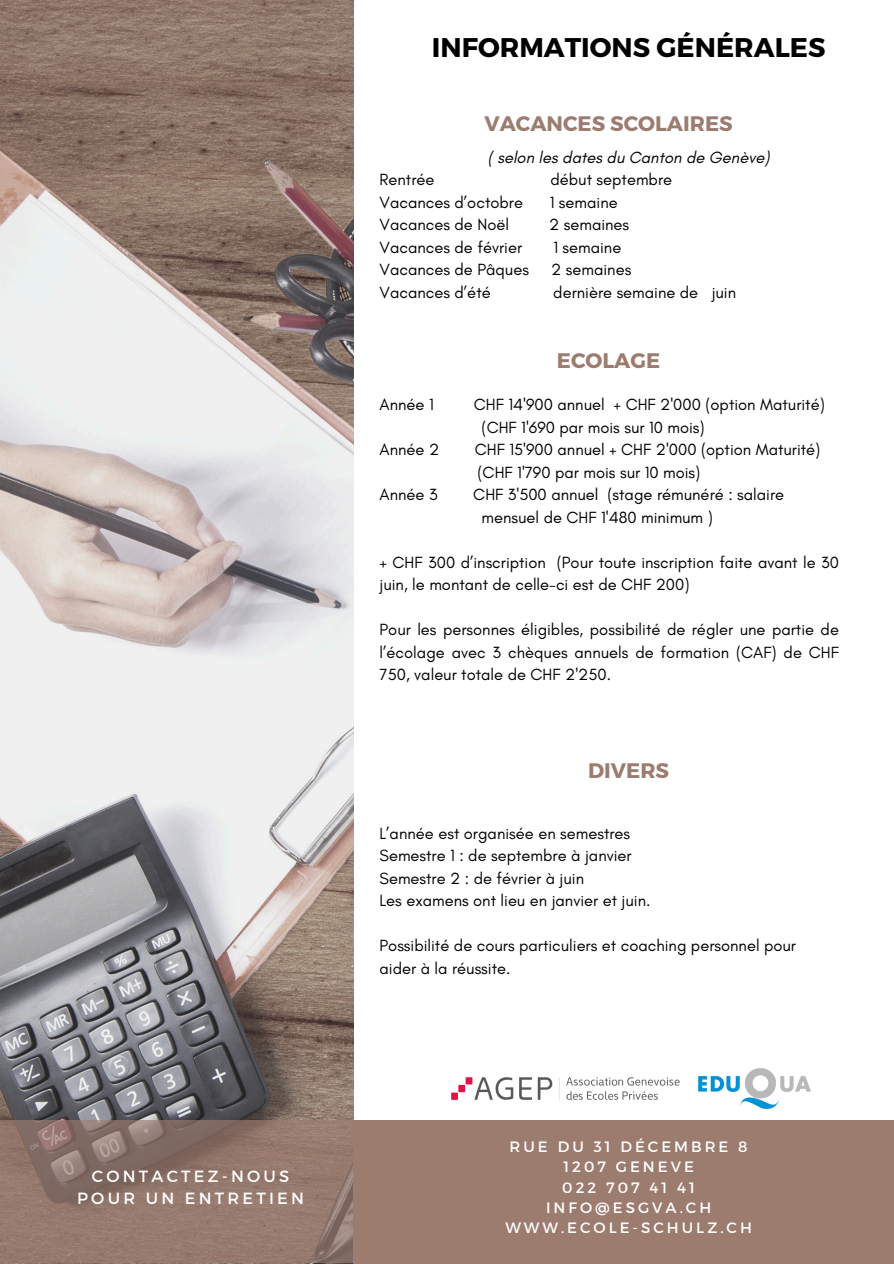
<style>
.page{position:relative;width:894px;height:1264px;background:#fff}
.page>*{position:absolute;margin:0;border:0;box-sizing:border-box;transform-origin:0 0}
.t1{font:700 27px "Montserrat";color:#000}
.t2{font:700 21px "Montserrat";color:#9d7c70}
.t3{font:16.5px/22.5px "Glacial Indifference";color:#000}
.t4{font:italic 16.5px "Glacial Indifference";color:#000}
.t5{font:16.2px/22.4px "Montserrat";letter-spacing:.2em;color:#fff;text-align:center}
.t6{font:15px/20.2px "Montserrat";letter-spacing:.2em;color:#fff;text-align:center}
</style>
<div class="page">
<img style="left:0;top:0;width:353px;height:1263px">
<svg style="left:0;top:1120px;width:353px;height:142px;background:#91766c"></svg>
<div style="left:353px;top:1120px;width:540px;height:143px;background:#9d7c70"></div>
<img style="left:451px;top:1077px;width:228px;height:22px">
<img style="left:698px;top:1068px;width:112px;height:40px">
<p class="t5" style="left:77px;top:1163px;width:228px">CONTACTEZ-NOUS<br>POUR UN ENTRETIEN</p>
<h3 class="t1" style="left:432px;top:30px;width:395px">INFORMATIONS GÉNÉRALES</h3>
<h1 class="t2" style="left:484px;top:110px;width:250px">VACANCES SCOLAIRES</h1>
<p class="t4" style="left:487px;top:147px;width:283px">( selon les dates du Canton de Genève)</p>
<p class="t3" style="left:379px;top:168px;width:56px">Rentrée</p>
<p class="t3" style="left:550px;top:168px;width:123px">début septembre</p>
<p class="t3" style="left:379px;top:191px;width:145px">Vacances d’octobre</p>
<p class="t3" style="left:549px;top:191px;width:69px">1 semaine</p>
<p class="t3" style="left:379px;top:213px;width:131px">Vacances de Noël</p>
<p class="t3" style="left:549px;top:213px;width:81px">2 semaines</p>
<p class="t3" style="left:379px;top:236px;width:144px">Vacances de février</p>
<p class="t3" style="left:553px;top:236px;width:69px">1 semaine</p>
<p class="t3" style="left:379px;top:258px;width:151px">Vacances de Pâques</p>
<p class="t3" style="left:551px;top:258px;width:81px">2 semaines</p>
<p class="t3" style="left:379px;top:281px;width:113px">Vacances d’été</p>
<p class="t3" style="left:553px;top:281px;width:184px">dernière semaine de juin</p>
<h2 class="t2" style="left:556px;top:347px;width:105px">ECOLAGE</h2>
<p class="t3" style="left:379px;top:393px;width:56px">Année 1</p>
<p class="t3" style="left:474px;top:393px;width:352px">CHF 14'900 annuel + CHF 2'000 (option Maturité)</p>
<p class="t3" style="left:481px;top:415px;width:224px">(CHF 1'690 par mois sur 10 mois)</p>
<h2 class="t3" style="left:379px;top:438px;width:61px">Année 2</h2>
<h2 class="t3" style="left:474px;top:438px;width:347px">CHF 15'900 annuel + CHF 2'000 (option Maturité)</h2>
<p class="t3" style="left:477px;top:460px;width:224px">(CHF 1'790 par mois sur 10 mois)</p>
<p class="t3" style="left:379px;top:483px;width:60px">Année 3</p>
<p class="t3" style="left:473px;top:483px;width:312px">CHF 3'500 annuel (stage rémunéré : salaire</p>
<p class="t3" style="left:481px;top:505px;width:232px">mensuel de CHF 1'480 minimum )</p>
<p class="t3" style="left:379px;top:550px;width:461px">+ CHF 300 d’inscription (Pour toute inscription faite avant le 30 juin, le montant de celle-ci est de CHF 200)</p>
<p class="t3" style="left:379px;top:618px;width:461px;text-align:justify">Pour les personnes éligibles, possibilité de régler une partie de l’écolage avec 3 chèques annuels de formation (CAF) de CHF 750, valeur totale de CHF 2'250.</p>
<p class="t2" style="left:588px;top:756px;width:82px">DIVERS</p>
<p class="t3" style="left:379px;top:821px;width:252px">L’année est organisée en semestres</p>
<p class="t3" style="left:379px;top:844px;width:253px">Semestre 1 : de septembre à janvier</p>
<p class="t3" style="left:379px;top:866px;width:206px">Semestre 2 : de février à juin</p>
<p class="t3" style="left:379px;top:889px;width:272px">Les examens ont lieu en janvier et juin.</p>
<h2 class="t3" style="left:379px;top:934px;width:418px">Possibilité de cours particuliers et coaching personnel pour aider à la réussite.</h2>
<p class="t6" style="left:505px;top:1135px;width:248px">RUE DU 31 DÉCEMBRE 8<br>1207 GENEVE<br>022 707 41 41<br>INFO@ESGVA.CH<br>WWW.ECOLE-SCHULZ.CH</p>
</div>
